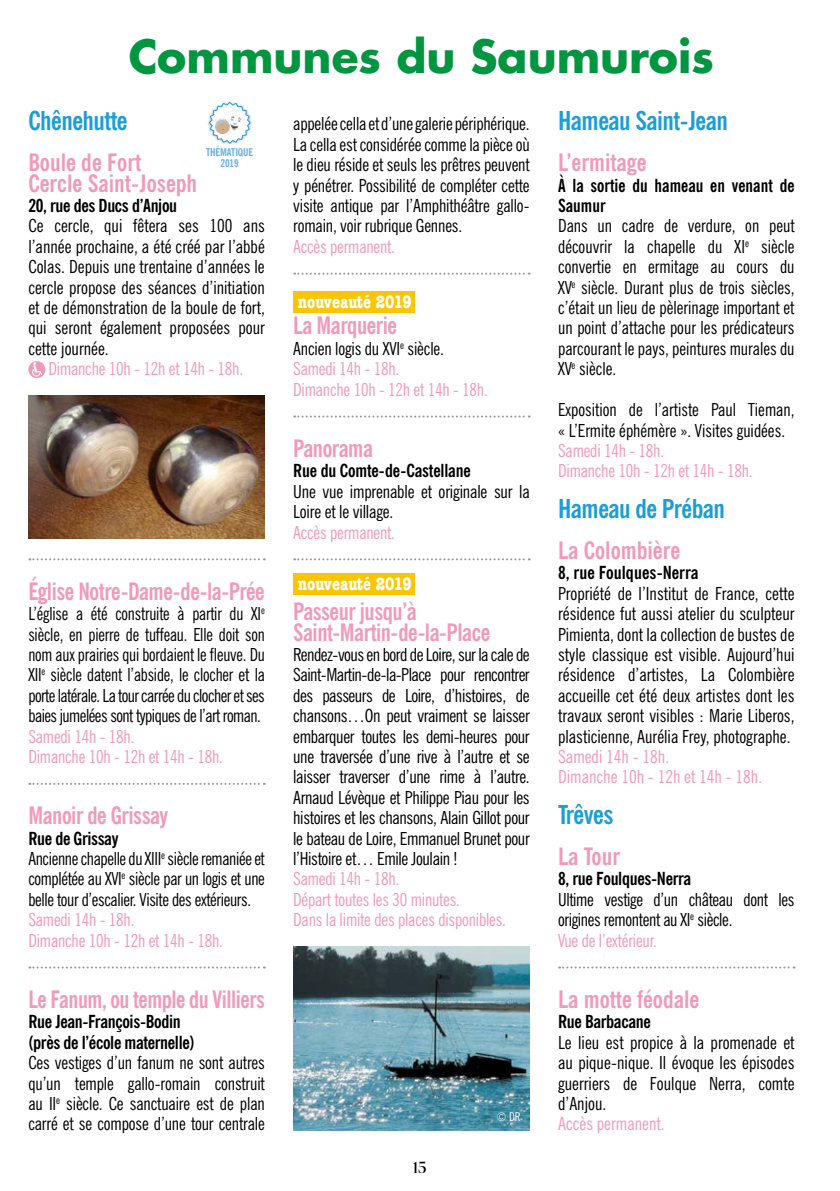
<style>
.page{position:relative;width:840px;height:1191px;background:#fff}
.page>*{position:absolute;margin:0;border:0;box-sizing:border-box;transform-origin:0 0}
.t1{font:700 44px "Futura LT Pro";color:#00963f}
.t2{font:700 condensed 26px "News Gothic BT";letter-spacing:-.02em;color:#1a9dd9}
.t3{font:700 condensed 24px/20.4px "News Gothic BT";letter-spacing:-.02em;color:#f299b7;scale:.96 1}
.t4{font:700 condensed 24px/20.4px "News Gothic BT";color:#f299b7}
.t5{font:700 condensed 24px "News Gothic BT";letter-spacing:-.02em;color:#f299b7;scale:.94 1}
.t6{font:700 condensed 24px "News Gothic BT";letter-spacing:-.02em;color:#f299b7}
.t7{font:700 condensed 18.6px "American Typewriter";color:#fff}
.t8{font:condensed 18px/20.4px "News Gothic BT";letter-spacing:-.01em;color:#000;text-align:justify}
.t9{font:condensed 18px/20.4px "News Gothic BT";letter-spacing:-.01em;color:#f299b7}
.t10{font:condensed 18px/20.4px "News Gothic BT";letter-spacing:-.01em;color:#000;text-align:justify;scale:.95 1}
.t11{font:700 condensed 18px/20.4px "News Gothic BT";letter-spacing:-.02em;color:#000}
.t12{font:700 condensed 18px/20.4px "News Gothic BT";color:#000;scale:.96 1}
.t13{font:700 condensed 18px "News Gothic BT";color:#000}
.t14{font:300 16px "MADE Coachella";color:#000}
.t15{font:condensed 12px "News Gothic BT";color:#fff}
.t16{font:700 condensed 10.8px/10.8px "News Gothic BT";letter-spacing:-.01em;color:#67afe1;text-align:center}
.s1{font-weight:700}
.s2{color:#000}
.s3{color:#f299b7}
</style>
<div class="page">
<svg style="left:28px;top:361px;width:17px;height:17px"></svg>
<svg style="left:32px;top:362px;width:10px;height:14px"></svg>
<img style="left:28px;top:396px;width:237px;height:142px">
<svg style="left:29px;top:558px;width:236px;height:2px"></svg>
<svg style="left:29px;top:783px;width:236px;height:2px"></svg>
<svg style="left:29px;top:966px;width:236px;height:2px"></svg>
<svg style="left:294px;top:273px;width:235px;height:2px"></svg>
<div style="left:293px;top:292px;width:122px;height:21px;background:#fdc500"></div>
<svg style="left:294px;top:415px;width:235px;height:2px"></svg>
<svg style="left:294px;top:558px;width:235px;height:2px"></svg>
<div style="left:293px;top:573px;width:122px;height:21px;background:#fdc500"></div>
<img style="left:293px;top:946px;width:236px;height:184px">
<svg style="left:558px;top:966px;width:236px;height:2px"></svg>
<svg style="left:208px;top:101px;width:43px;height:44px"></svg>
<img style="left:215px;top:111px;width:29px;height:23px">
<h1 class="t1" style="left:129px;top:23px;width:586px">Communes du Saumurois</h1>
<h2 class="t2" style="left:28px;top:105px;width:101px">Chênehutte</h2>
<h3 class="t4" style="left:28px;top:152px;width:170px">Boule de Fort<br>Cercle Saint-Joseph</h3>
<p class="t11" style="left:28px;top:195px;width:150px">20, rue des Ducs d’Anjou</p>
<p class="t8" style="left:28px;top:216px;width:238px">Ce cercle, qui fêtera ses 100 ans l’année prochaine, a été créé par l’abbé Colas. Depuis une trentaine d’années le cercle propose des séances d’initiation et de démonstration de la boule de fort, qui seront également proposées pour cette journée.</p>
<p class="t9" style="left:48px;top:358px;width:196px">Dimanche 10h - 12h et 14h - 18h.</p>
<p class="t16" style="left:206px;top:147px;width:49px">THÉMATIQUE<br>2019</p>
<h3 class="t3" style="left:28px;top:581px;width:248px">Église Notre-Dame-de-la-Prée</h3>
<p class="t10" style="left:28px;top:603px;width:250px">L’église a été construite à partir du XI<sup>e </sup>siècle, en pierre de tuffeau. Elle doit son nom aux prairies qui bordaient le fleuve. Du XII<sup>e</sup> siècle datent l’abside, le clocher et la porte latérale. La tour carrée du clocher et ses baies jumelées sont typiques de l’art roman.</p>
<p class="t9" style="left:28px;top:726px;width:196px">Samedi 14h - 18h.<br>Dimanche 10h - 12h et 14h - 18h.</p>
<h3 class="t3" style="left:28px;top:805px;width:147px">Manoir de Grissay</h3>
<p class="t8" style="left:28px;top:828px;width:238px;text-align:left"><span class="s1">Rue de Grissay<br></span>Ancienne chapelle du XIII<sup>e</sup> siècle remaniée et complétée au XVI<sup>e</sup> siècle par un logis et une belle tour d’escalier. Visite des extérieurs.</p>
<p class="t9" style="left:28px;top:909px;width:196px">Samedi 14h - 18h.<br>Dimanche 10h - 12h et 14h - 18h.</p>
<h3 class="t5" style="left:28px;top:984px;width:253px">Le Fanum, ou temple du Villiers</h3>
<p class="t11" style="left:28px;top:1011px;width:168px">Rue Jean-François-Bodin (près de l’école maternelle)</p>
<p class="t8" style="left:28px;top:1052px;width:238px">Ces vestiges d’un fanum ne sont autres qu’un temple gallo-romain construit au II<sup>e</sup> siècle. Ce sanctuaire est de plan carré et se compose d’une tour centrale</p>
<p class="t8" style="left:293px;top:114px;width:238px">appeléecella et d’une galerie périphérique.<br>La cella est considérée comme la pièce où le dieu réside et seuls les prêtres peuvent y pénétrer. Possibilité de compléter cette visite antique par l’Amphithéâtre gallo&shy;romain, voir rubrique Gennes.</p>
<p class="t9" style="left:293px;top:236px;width:103px">Accès permanent.</p>
<p class="t7" style="left:298px;top:287px;width:115px">nouveauté 2019</p>
<h3 class="t3" style="left:293px;top:315px;width:110px">La Marquerie</h3>
<p class="t9" style="left:293px;top:338px;width:196px"><span class="s2">Ancien logis du XVI</span><sup>e</sup> <span class="s2">siècle.<br></span>Samedi 14h - 18h.<br>Dimanche 10h - 12h et 14h - 18h.</p>
<h3 class="t3" style="left:293px;top:438px;width:85px">Panorama</h3>
<p class="t11" style="left:293px;top:460px;width:179px">Rue du Comte-de-Castellane</p>
<p class="t8" style="left:293px;top:481px;width:238px">Une vue imprenable et originale sur la<br>Loire et le village.</p>
<p class="t9" style="left:293px;top:522px;width:103px">Accès permanent.</p>
<p class="t7" style="left:298px;top:569px;width:115px">nouveauté 2019</p>
<h3 class="t3" style="left:293px;top:601px;width:207px">Passeur jusqu’à<br>Saint-Martin-de-la-Place</h3>
<p class="t8" style="left:293px;top:644px;width:238px">Rendez-vous en bord de Loire, sur la cale de Saint-Martin-de-la-Place pour rencontrer des passeurs de Loire, d’histoires, de chansons…On peut vraiment se laisser embarquer toutes les demi-heures pour une traversée d’une rive à l’autre et se laisser traverser d’une rime à l’autre.<br>Arnaud Lévèque et Philippe Piau pour les histoires et les chansons, Alain Gillot pour le bateau de Loire, Emmanuel Brunet pour l’Histoire et… Emile Joulain !</p>
<p class="t9" style="left:293px;top:868px;width:214px">Samedi 14h - 18h.<br>Départ toutes les 30 minutes.<br>Dans la limite des places disponibles.</p>
<p class="t14" style="left:413px;top:1158px;width:15px">15</p>
<p class="t15" style="left:496px;top:1109px;width:25px">© DR</p>
<h2 class="t2" style="left:557px;top:105px;width:171px">Hameau Saint-Jean</h2>
<h3 class="t4" style="left:557px;top:152px;width:90px">L’ermitage</h3>
<p class="t12" style="left:557px;top:175px;width:248px">À la sortie du hameau en venant de<br>Saumur</p>
<p class="t8" style="left:557px;top:216px;width:238px">Dans un cadre de verdure, on peut découvrir la chapelle du XI<sup>e</sup> siècle convertie en ermitage au cours du XV<sup>e</sup> siècle. Durant plus de trois siècles, c’était un lieu de pèlerinage important et un point d’attache pour les prédicateurs parcourant le pays, peintures murales du XV<sup>e</sup> siècle.</p>
<p class="t8" style="left:557px;top:399px;width:238px">Exposition de l’artiste Paul Tieman, « L’Ermite éphémère ». Visites guidées.</p>
<p class="t9" style="left:557px;top:440px;width:196px">Samedi 14h - 18h.<br>Dimanche 10h - 12h et 14h - 18h.</p>
<h2 class="t2" style="left:557px;top:493px;width:168px">Hameau de Préban</h2>
<h3 class="t4" style="left:557px;top:540px;width:124px">La Colombière</h3>
<p class="t13" style="left:557px;top:562px;width:142px">8, rue Foulques-Nerra</p>
<p class="t8" style="left:557px;top:583px;width:238px">Propriété de l’Institut de France, cette résidence fut aussi atelier du sculpteur Pimienta, dont la collection de bustes de style classique est visible. Aujourd’hui résidence d’artistes, La Colombière accueille cet été deux artistes dont les travaux seront visibles : Marie Liberos, plasticienne, Aurélia Frey, photographe.</p>
<p class="t9" style="left:557px;top:746px;width:205px">Samedi 14h - 18h.<br>Dimanche 10h - 12h et 14h - 18h.</p>
<h2 class="t2" style="left:557px;top:799px;width:57px">Trêves</h2>
<h3 class="t6" style="left:557px;top:841px;width:63px">La Tour</h3>
<p class="t11" style="left:557px;top:868px;width:135px">8, rue Foulques-Nerra</p>
<p class="t8" style="left:557px;top:889px;width:238px;text-align:left">Ultime vestige d’un château dont les origines remontent au XI<sup>e</sup> siècle.<br><span class="s3">Vue de l’extérieur.</span></p>
<h3 class="t4" style="left:557px;top:989px;width:143px">La motte féodale</h3>
<p class="t11" style="left:557px;top:1011px;width:94px">Rue Barbacane</p>
<p class="t8" style="left:557px;top:1032px;width:238px">Le lieu est propice à la promenade et au pique-nique. Il évoque les épisodes guerriers de Foulque Nerra, comte d’Anjou.</p>
<p class="t9" style="left:557px;top:1113px;width:108px">Accès permanent.</p>
</div>
